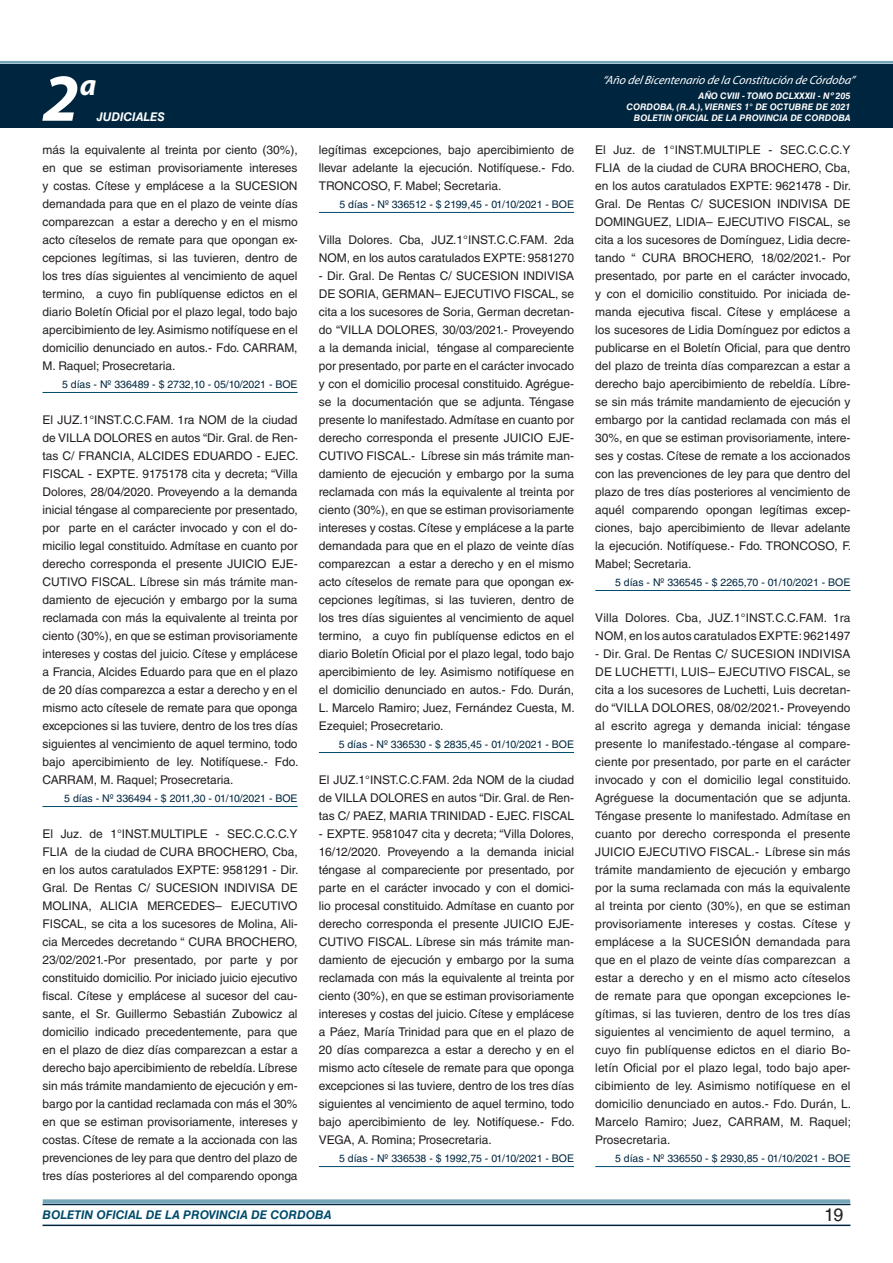
<style>
.page{position:relative;width:893px;height:1263px;background:#fff}
.page>*{position:absolute;margin:0;border:0;box-sizing:border-box;transform-origin:0 0}
.t1{font:italic 700 67.5px "Myriad Pro";color:#fff}
.t2{font:italic 700 30px "Myriad Pro";color:#fff}
.t3{font:18px "Helvetica LT Std";color:#231f20}
.t4{font:12px/18px "Helvetica LT Std";color:#231f20;text-align:justify}
.t5{font:italic 12px "Myriad Pro";color:#fff}
.t6{font:italic 700 12px "Helvetica LT Std";color:#004b6c}
.t7{font:italic 700 12px "Helvetica LT Std";color:#fff}
.t8{font:10.5px "Helvetica LT Std";color:#00263f}
.t9{font:italic 700 9px/10.8px "Helvetica LT Std";color:#fff;text-align:right}
</style>
<div class="page">
<div style="left:0;top:61px;width:893px;height:6px;background:#fff;opacity:.75"></div>
<div style="left:0;top:64px;width:893px;height:64px;background:#00263f"></div>
<hr style="left:43px;top:1224px;width:807px;height:2px;background:#00263f">
<div style="left:42px;top:1198px;width:809px;height:8px;background:#fff;opacity:.75"></div>
<hr style="left:43px;top:392px;width:255px;height:1px;background:#004b6c">
<hr style="left:43px;top:806px;width:255px;height:1px;background:#004b6c">
<hr style="left:319px;top:212px;width:255px;height:1px;background:#004b6c">
<hr style="left:319px;top:752px;width:255px;height:1px;background:#004b6c">
<hr style="left:319px;top:1166px;width:255px;height:1px;background:#004b6c">
<hr style="left:595px;top:590px;width:255px;height:1px;background:#004b6c">
<hr style="left:595px;top:1166px;width:255px;height:1px;background:#004b6c">
<p class="t5" style="left:603px;top:72px;width:254px">“Año delBicentenario de la Constitución de Córdoba”</p>
<h1 class="t1" style="left:43px;top:54px;width:38px">2</h1>
<h2 class="t2" style="left:80px;top:66px;width:18px">a</h2>
<p class="t9" style="left:626px;top:91px;width:225px">AÑO CVIII - TOMO DCLXXXII - Nº 205<br>CORDOBA, (R.A.), VIERNES 1° DE OCTUBRE DE 2021</p>
<p class="t7" style="left:97px;top:110px;width:70px">JUDICIALES</p>
<p class="t9" style="left:634px;top:112px;width:218px">BOLETIN OFICIAL DE LA PROVINCIA DE CORDOBA</p>
<p class="t4" style="left:43px;top:141px;width:257px">más la equivalente al treinta por ciento (30%), en que se estiman provisoriamente intereses y costas. Cítese y emplácese a la SUCESION demandada para que en el plazo de veinte días comparezcan a estar a derecho y en el mismo acto cíteselos de remate para que opongan ex&shy;cepciones legítimas, si las tuvieren, dentro de los tres días siguientes al vencimiento de aquel termino, a cuyo fin publíquense edictos en el diario Boletín Oficial por el plazo legal, todo bajo apercibimiento de ley. Asimismo notifíquese en el domicilio denunciado en autos.- Fdo. CARRAM, M. Raquel; Prosecretaria.</p>
<p class="t8" style="left:62px;top:378px;width:237px">5 días - Nº 336489 - $ 2732,10 - 05/10/2021 - BOE</p>
<p class="t4" style="left:43px;top:411px;width:257px">El JUZ.1°INST.C.C.FAM. 1ra NOM de la ciudad de VILLA DOLORES en autos “Dir. Gral. de Ren&shy;tas C/ FRANCIA, ALCIDES EDUARDO - EJEC.<br>FISCAL - EXPTE. 9175178 cita y decreta; “Villa Dolores, 28/04/2020. Proveyendo a la demanda inicial téngase al compareciente por presentado, por parte en el carácter invocado y con el do&shy;micilio legal constituido. Admítase en cuanto por derecho corresponda el presente JUICIO EJE-CUTIVO FISCAL. Líbrese sin más trámite man&shy;damiento de ejecución y embargo por la suma reclamada con más la equivalente al treinta por ciento (30%), en que se estiman provisoriamente intereses y costas del juicio. Cítese y emplácese a Francia, Alcides Eduardo para que en el plazo de 20 días comparezca a estar a derecho y en el mismo acto cítesele de remate para que oponga excepciones si las tuviere, dentro de los tres días siguientes al vencimiento de aquel termino, todo bajo apercibimiento de ley. Notifíquese.- Fdo.<br>CARRAM, M. Raquel; Prosecretaria.</p>
<p class="t8" style="left:64px;top:792px;width:235px">5 días - Nº 336494 - $ 2011,30 - 01/10/2021 - BOE</p>
<p class="t4" style="left:43px;top:825px;width:257px">El Juz. de 1°INST.MULTIPLE - SEC.C.C.C.Y FLIA de la ciudad de CURA BROCHERO, Cba, en los autos caratulados EXPTE: 9581291 - Dir.<br>Gral. De Rentas C/ SUCESION INDIVISA DE MOLINA, ALICIA MERCEDES– EJECUTIVO FISCAL, se cita a los sucesores de Molina, Ali&shy;cia Mercedes decretando “ CURA BROCHERO, 23/02/2021.-Por presentado, por parte y por constituido domicilio. Por iniciado juicio ejecutivo fiscal. Cítese y emplácese al sucesor del cau&shy;sante, el Sr. Guillermo Sebastián Zubowicz al domicilio indicado precedentemente, para que en el plazo de diez días comparezcan a estar a derecho bajo apercibimiento de rebeldía. Líbrese sin más trámite mandamiento de ejecución y em&shy;bargo por la cantidad reclamada con más el 30% en que se estiman provisoriamente, intereses y costas. Cítese de remate a la accionada con las prevenciones de ley para que dentro del plazo de tres días posteriores al del comparendo oponga</p>
<p class="t4" style="left:319px;top:141px;width:257px">legítimas excepciones, bajo apercibimiento de llevar adelante la ejecución. Notifíquese.- Fdo.<br>TRONCOSO, F. Mabel; Secretaria.</p>
<p class="t8" style="left:339px;top:198px;width:236px">5 días - Nº 336512 - $ 2199,45 - 01/10/2021 - BOE</p>
<p class="t4" style="left:319px;top:231px;width:257px">Villa Dolores. Cba, JUZ.1°INST.C.C.FAM. 2da<br>NOM, en los autos caratulados EXPTE: 9581270</p>
<p class="t4" style="left:319px;top:267px;width:257px">- Dir. Gral. De Rentas C/ SUCESION INDIVISA DE SORIA, GERMAN– EJECUTIVO FISCAL, se cita a los sucesores de Soria, German decretan&shy;do “VILLA DOLORES, 30/03/2021.- Proveyendo a la demanda inicial, téngase al compareciente por presentado, por parte en el carácter invocado y con el domicilio procesal constituido. Agrégue&shy;se la documentación que se adjunta. Téngase presente lo manifestado. Admítase en cuanto por derecho corresponda el presente JUICIO EJE-CUTIVO FISCAL.- Líbrese sin más trámite man&shy;damiento de ejecución y embargo por la suma reclamada con más la equivalente al treinta por ciento (30%), en que se estiman provisoriamente intereses y costas. Cítese y emplácese a la parte demandada para que en el plazo de veinte días comparezcan a estar a derecho y en el mismo acto cíteselos de remate para que opongan ex&shy;cepciones legítimas, si las tuvieren, dentro de los tres días siguientes al vencimiento de aquel termino, a cuyo fin publíquense edictos en el diario Boletín Oficial por el plazo legal, todo bajo apercibimiento de ley. Asimismo notifíquese en el domicilio denunciado en autos.- Fdo. Durán, L. Marcelo Ramiro; Juez, Fernández Cuesta, M.<br>Ezequiel; Prosecretario.</p>
<p class="t8" style="left:339px;top:738px;width:237px">5 días - Nº 336530 - $ 2835,45 - 01/10/2021 - BOE</p>
<p class="t4" style="left:319px;top:771px;width:257px">El JUZ.1°INST.C.C.FAM. 2da NOM de la ciudad de VILLA DOLORES en autos “Dir. Gral. de Ren&shy;tas C/ PAEZ, MARIA TRINIDAD - EJEC. FISCAL</p>
<p class="t4" style="left:319px;top:825px;width:257px">- EXPTE. 9581047 cita y decreta; “Villa Dolores, 16/12/2020. Proveyendo a la demanda inicial téngase al compareciente por presentado, por parte en el carácter invocado y con el domici&shy;lio procesal constituido. Admítase en cuanto por derecho corresponda el presente JUICIO EJE-CUTIVO FISCAL. Líbrese sin más trámite man&shy;damiento de ejecución y embargo por la suma reclamada con más la equivalente al treinta por ciento (30%), en que se estiman provisoriamente intereses y costas del juicio. Cítese y emplácese a Páez, María Trinidad para que en el plazo de 20 días comparezca a estar a derecho y en el mismo acto cítesele de remate para que oponga excepciones si las tuviere, dentro de los tres días siguientes al vencimiento de aquel termino, todo bajo apercibimiento de ley. Notifíquese.- Fdo.<br>VEGA, A. Romina; Prosecretaria.</p>
<p class="t8" style="left:339px;top:1152px;width:236px">5 días - Nº 336538 - $ 1992,75 - 01/10/2021 - BOE</p>
<p class="t4" style="left:595px;top:141px;width:257px">El Juz. de 1°INST.MULTIPLE - SEC.C.C.C.Y FLIA de la ciudad de CURA BROCHERO, Cba, en los autos caratulados EXPTE: 9621478 - Dir.<br>Gral. De Rentas C/ SUCESION INDIVISA DE DOMINGUEZ, LIDIA– EJECUTIVO FISCAL, se cita a los sucesores de Domínguez, Lidia decre&shy;tando “ CURA BROCHERO, 18/02/2021.- Por presentado, por parte en el carácter invocado, y con el domicilio constituido. Por iniciada de&shy;manda ejecutiva fiscal. Cítese y emplácese a los sucesores de Lidia Domínguez por edictos a publicarse en el Boletín Oficial, para que dentro del plazo de treinta días comparezcan a estar a derecho bajo apercibimiento de rebeldía. Líbre&shy;se sin más trámite mandamiento de ejecución y embargo por la cantidad reclamada con más el 30%, en que se estiman provisoriamente, intere&shy;ses y costas. Cítese de remate a los accionados con las prevenciones de ley para que dentro del plazo de tres días posteriores al vencimiento de aquél comparendo opongan legítimas excep&shy;ciones, bajo apercibimiento de llevar adelante la ejecución. Notifíquese.- Fdo. TRONCOSO, F.<br>Mabel; Secretaria.</p>
<p class="t8" style="left:615px;top:576px;width:237px">5 días - Nº 336545 - $ 2265,70 - 01/10/2021 - BOE</p>
<p class="t4" style="left:595px;top:609px;width:257px">Villa Dolores. Cba, JUZ.1°INST.C.C.FAM. 1ra<br>NOM, en los autos caratulados EXPTE: 9621497</p>
<p class="t4" style="left:595px;top:645px;width:257px">- Dir. Gral. De Rentas C/ SUCESION INDIVISA DE LUCHETTI, LUIS– EJECUTIVO FISCAL, se cita a los sucesores de Luchetti, Luis decretan&shy;do “VILLA DOLORES, 08/02/2021.- Proveyendo al escrito agrega y demanda inicial: téngase presente lo manifestado.-téngase al compare&shy;ciente por presentado, por parte en el carácter invocado y con el domicilio legal constituido.<br>Agréguese la documentación que se adjunta.<br>Téngase presente lo manifestado. Admítase en cuanto por derecho corresponda el presente JUICIO EJECUTIVO FISCAL.- Líbrese sin más trámite mandamiento de ejecución y embargo por la suma reclamada con más la equivalente al treinta por ciento (30%), en que se estiman provisoriamente intereses y costas. Cítese y emplácese a la SUCESIÓN demandada para que en el plazo de veinte días comparezcan a estar a derecho y en el mismo acto cíteselos de remate para que opongan excepciones le&shy;gítimas, si las tuvieren, dentro de los tres días siguientes al vencimiento de aquel termino, a cuyo fin publíquense edictos en el diario Bo&shy;letín Oficial por el plazo legal, todo bajo aper&shy;cibimiento de ley. Asimismo notifíquese en el domicilio denunciado en autos.- Fdo. Durán, L.<br>Marcelo Ramiro; Juez, CARRAM, M. Raquel; Prosecretaria.</p>
<p class="t8" style="left:615px;top:1152px;width:237px">5 días - Nº 336550 - $ 2930,85 - 01/10/2021 - BOE</p>
<p class="t6" style="left:43px;top:1208px;width:290px">BOLETIN OFICIAL DE LA PROVINCIA DE CORDOBA</p>
<h3 class="t3" style="left:824px;top:1204px;width:21px">19</h3>
</div>
